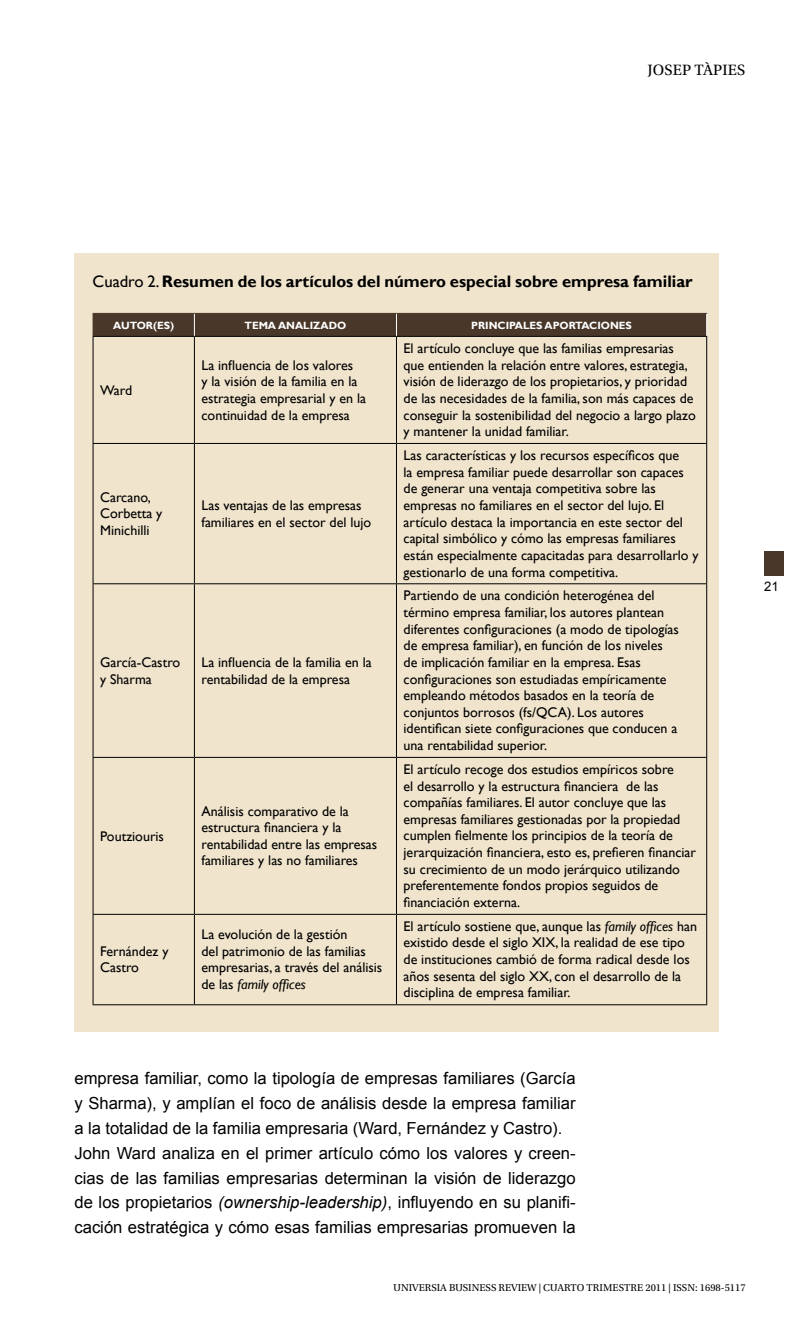
<style>
.page{position:relative;width:809px;height:1340px;background:#fff}
.page>*{position:absolute;margin:0;border:0;box-sizing:border-box;transform-origin:0 0}
.t1{font:16.62px/24.8px "Arial";color:#000}
.t2{font:700 16.62px "Gill Sans";color:#000}
.t3{font:15.75px "Utopia Std";letter-spacing:.01em;color:#000}
.t4{font:14px/16.6px "Gill Sans";color:#000}
.t5{font:13.12px "Arial";color:#000}
.t6{font:10.5px "Utopia Std";color:#000}
.t7{font:700 10.5px "Gill Sans";color:#fff}
.s1{font-weight:400}
.s2{font-style:italic}
</style>
<div class="page">
<div style="left:764px;top:551px;width:20px;height:24px;background:#49372a"></div>
<div style="left:74px;top:253px;width:644px;height:778px;background:#f0e4cc"></div>
<svg style="left:94px;top:337px;width:612px;height:667px"></svg>
<hr style="left:93px;top:443px;width:101px;height:1px;background:#000">
<hr style="left:194px;top:443px;width:202px;height:1px;background:#000">
<hr style="left:396px;top:443px;width:311px;height:1px;background:#000">
<hr style="left:93px;top:583px;width:101px;height:1px;background:#000">
<hr style="left:194px;top:583px;width:202px;height:1px;background:#000">
<hr style="left:396px;top:583px;width:311px;height:1px;background:#000">
<hr style="left:93px;top:757px;width:101px;height:1px;background:#000">
<hr style="left:194px;top:757px;width:202px;height:1px;background:#000">
<hr style="left:396px;top:757px;width:311px;height:1px;background:#000">
<hr style="left:93px;top:913px;width:101px;height:1px;background:#000">
<hr style="left:194px;top:913px;width:202px;height:1px;background:#000">
<hr style="left:396px;top:913px;width:311px;height:1px;background:#000">
<hr style="left:93px;top:1004px;width:101px;height:1px;background:#000">
<hr style="left:194px;top:1004px;width:202px;height:1px;background:#000">
<hr style="left:396px;top:1004px;width:311px;height:1px;background:#000">
<hr style="left:93px;top:337px;width:1px;height:106px;background:#000">
<hr style="left:194px;top:337px;width:1px;height:106px;background:#000">
<hr style="left:396px;top:337px;width:1px;height:106px;background:#000">
<hr style="left:706px;top:337px;width:1px;height:106px;background:#000">
<hr style="left:93px;top:444px;width:1px;height:139px;background:#000">
<hr style="left:194px;top:444px;width:1px;height:139px;background:#000">
<hr style="left:396px;top:444px;width:1px;height:139px;background:#000">
<hr style="left:706px;top:444px;width:1px;height:139px;background:#000">
<hr style="left:93px;top:584px;width:1px;height:173px;background:#000">
<hr style="left:194px;top:584px;width:1px;height:173px;background:#000">
<hr style="left:396px;top:584px;width:1px;height:173px;background:#000">
<hr style="left:706px;top:584px;width:1px;height:173px;background:#000">
<hr style="left:93px;top:757px;width:1px;height:156px;background:#000">
<hr style="left:194px;top:757px;width:1px;height:156px;background:#000">
<hr style="left:396px;top:757px;width:1px;height:156px;background:#000">
<hr style="left:706px;top:757px;width:1px;height:156px;background:#000">
<hr style="left:93px;top:914px;width:1px;height:90px;background:#000">
<hr style="left:194px;top:914px;width:1px;height:90px;background:#000">
<hr style="left:396px;top:914px;width:1px;height:90px;background:#000">
<hr style="left:706px;top:914px;width:1px;height:90px;background:#000">
<div style="left:93px;top:313px;width:614px;height:23px;background:#49372a"></div>
<hr style="left:93px;top:336px;width:101px;height:1px;background:#000">
<hr style="left:194px;top:336px;width:202px;height:1px;background:#000">
<hr style="left:396px;top:336px;width:311px;height:1px;background:#000">
<p class="t3" style="left:647px;top:61px;width:16px">JOSE</p>
<p class="t3" style="left:682px;top:61px;width:49px">P TÀPIES</p>
<p class="t2" style="left:93px;top:272px;width:601px"><span class="s1">Cuadro 2.</span> Resumen de los artículos del número especial sobre empresa familiar</p>
<p class="t7" style="left:113px;top:319px;width:62px">auto r(es)</p>
<p class="t7" style="left:244px;top:319px;width:9px">tem</p>
<p class="t7" style="left:268px;top:319px;width:70px">a analizado</p>
<p class="t7" style="left:471px;top:319px;width:126px">principales apo rtacio</p>
<p class="t7" style="left:610px;top:319px;width:23px">nes</p>
<p class="t4" style="left:100px;top:382px;width:34px">Ward</p>
<p class="t4" style="left:201px;top:357px;width:166px">La influencia de los valores<br>y la visión de la familia en la estrategia empresarial y en la continuidad de la empresa</p>
<p class="t4" style="left:100px;top:489px;width:64px">Carcano,<br>Corbetta y<br>Minichilli</p>
<p class="t4" style="left:201px;top:497px;width:171px">Las ventajas de las empresas familiares en el sector del lujo</p>
<p class="t4" style="left:100px;top:654px;width:82px">García-Castro y Sharma</p>
<p class="t4" style="left:201px;top:654px;width:172px">La influencia de la familia en la rentabilidad de la empresa</p>
<p class="t4" style="left:100px;top:827px;width:65px">Poutziouris</p>
<p class="t4" style="left:201px;top:802px;width:177px">Análisis comparativo de la estructura financiera y la rentabilidad entre las empresas familiares y las no familiares</p>
<p class="t4" style="left:403px;top:340px;width:294px">El artículo concluye que las familias empresarias que entienden la relación entre valores, estrategia, visión de liderazgo de los propietarios, y prioridad de las necesidades de la familia, son más capaces de conseguir la sostenibilidad del negocio a largo plazo y mantener la unidad familiar.</p>
<p class="t4" style="left:403px;top:447px;width:296px">Las características y los recursos específicos que<br>la empresa familiar puede desarrollar son capaces de generar una ventaja competitiva sobre las empresas no familiares en el sector del lujo. El artículo destaca la importancia en este sector del capital simbólico y cómo las empresas familiares están especialmente capacitadas para desarrollarlo y gestionarlo de una forma competitiva.</p>
<p class="t4" style="left:403px;top:587px;width:277px">Partiendo de una condición heterogénea del término empresa familiar, los autores plantean diferentes configuraciones (a modo de tipologías de empresa familiar), en función de los niveles de implicación familiar en la empresa. Esas configuraciones son estudiadas empíricamente empleando métodos basados en la teoría de conjuntos borrosos (fs/QCA). Los autores identifican siete configuraciones que conducen a una rentabilidad superior.</p>
<p class="t4" style="left:403px;top:761px;width:294px">El artículo recoge dos estudios empíricos sobre<br>el desarrollo y la estructura financiera de las compañías familiares. El autor concluye que las empresas familiares gestionadas por la propiedad cumplen fielmente los principios de la teoría de jerarquización financiera, esto es, prefieren financiar su crecimiento de un modo jerárquico utilizando preferentemente fondos propios seguidos de financiación externa.</p>
<p class="t4" style="left:100px;top:943px;width:70px">Fernández y<br>Castro</p>
<p class="t4" style="left:201px;top:926px;width:182px">La evolución de la gestión<br>del patrimonio de las familias empresarias, a través del análisis de las <span class="s2">family offices</span></p>
<p class="t4" style="left:403px;top:918px;width:295px">El artículo sostiene que, aunque las <span class="s2">family offices</span> han existido desde el siglo XIX, la realidad de ese tipo de instituciones cambió de forma radical desde los años sesenta del siglo XX, con el desarrollo de la disciplina de empresa familiar.</p>
<p class="t5" style="left:764px;top:577px;width:16px">21</p>
<p class="t1" style="left:74px;top:1066px;width:503px">empresa familiar, como la tipología de empresas familiares (García y Sharma), y amplían el foco de análisis desde la empresa familiar a la totalidad de la familia empresaria (Ward, Fernández y Castro).<br>John Ward analiza en el primer artículo cómo los valores y creen&shy;cias de las familias empresarias determinan la visión de liderazgo de los propietarios <span class="s2">(ownership-leadership)</span>, influyendo en su planifi&shy;cación estratégica y cómo esas familias empresarias promueven la</p>
<p class="t6" style="left:393px;top:1281px;width:226px">UNIVERSIA BUSINESS REVIEW | CUARTO TRIMESTRE</p>
<p class="t6" style="left:645px;top:1281px;width:102px">2011 | ISSN: 1698-5117</p>
</div>
